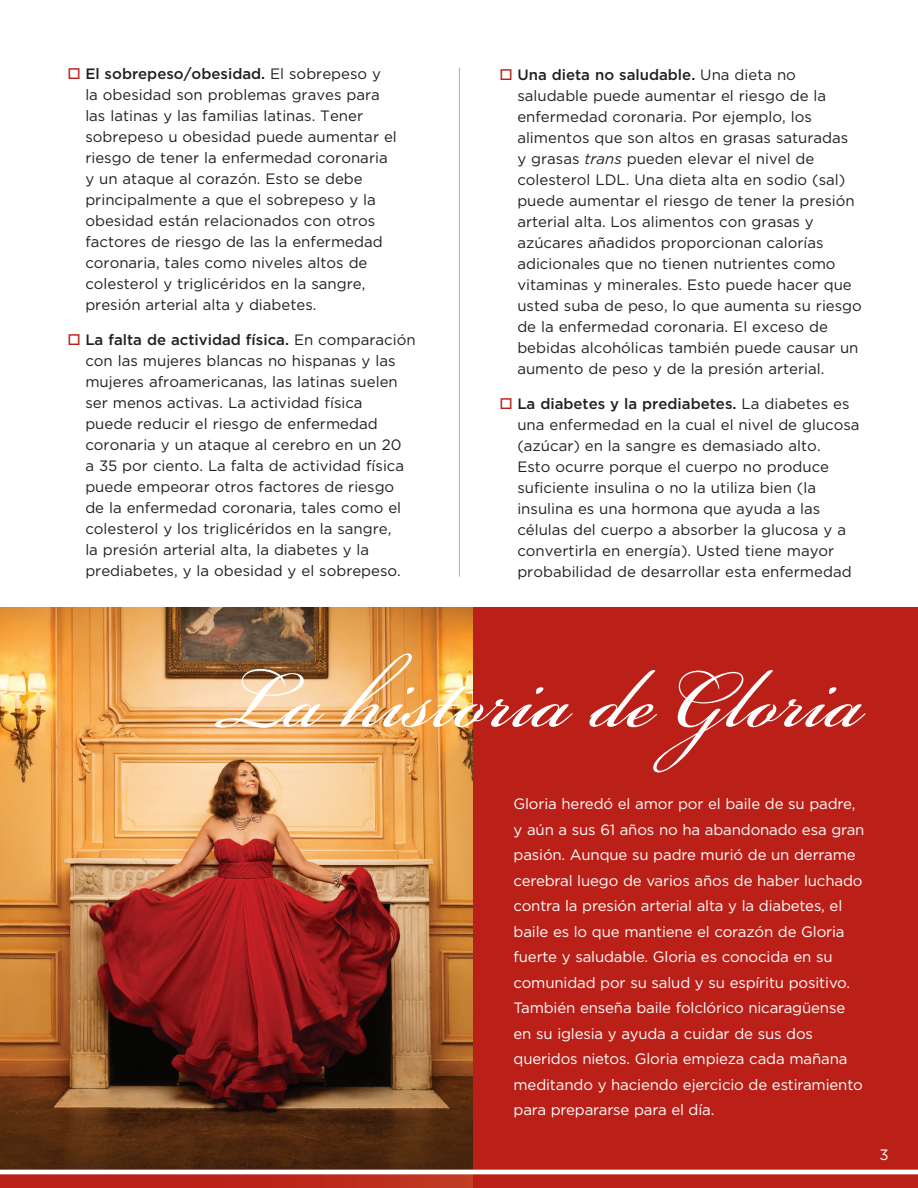
<style>
.page{position:relative;width:918px;height:1188px;background:#fff}
.page>*{position:absolute;margin:0;border:0;box-sizing:border-box;transform-origin:0 0}
.t1{font:127.5px "Bickham Script Pro";color:#fff}
.t2{font:15px/21px "Gotham";color:#231f20}
.t3{font:15px/25.5px "Gotham";letter-spacing:-.01em;color:#fff}
.s1{color:#bb2018}
.s2{font-weight:500}
.s3{font-style:italic}
</style>
<div class="page">
<hr style="left:459px;top:68px;width:1px;height:509px;background:#f59680">
<img style="left:0;top:607px;width:501px;height:563px">
<svg style="left:0;top:1174px;width:473px;height:14px;background:#be2c20"></svg>
<div style="left:473px;top:608px;width:445px;height:580px;background:#bb2018"></div>
<hr style="left:0;top:1170px;width:918px;height:4px;background:#fff">
<p class="t2" style="left:85px;top:63px;width:313px;text-indent:-18px"><span class="s1">□</span> <span class="s2">El sobrepeso/obesidad.</span> El sobrepeso y la obesidad son problemas graves para las latinas y las familias latinas. Tener sobrepeso u obesidad puede aumentar el riesgo de tener la enfermedad coronaria y un ataque al corazón. Esto se debe principalmente a que el sobrepeso y la obesidad están relacionados con otros factores de riesgo de las la enfermedad coronaria, tales como niveles altos de colesterol y triglicéridos en la sangre, presión arterial alta y diabetes.</p>
<p class="t2" style="left:85px;top:328px;width:332px;text-indent:-18px"><span class="s1">□</span> <span class="s2">La falta de actividad física.</span> En comparación con las mujeres blancas no hispanas y las mujeres afroamericanas, las latinas suelen ser menos activas. La actividad física<br>puede reducir el riesgo de enfermedad coronaria y un ataque al cerebro en un 20<br>a 35 por ciento. La falta de actividad física puede empeorar otros factores de riesgo de la enfermedad coronaria, tales como el colesterol y los triglicéridos en la sangre,<br>la presión arterial alta, la diabetes y la prediabetes, y la obesidad y el sobrepeso.</p>
<p class="t2" style="left:517px;top:64px;width:346px;text-indent:-18px"><span class="s1">□</span> <span class="s2">Una dieta no saludable.</span> Una dieta no saludable puede aumentar el riesgo de la enfermedad coronaria. Por ejemplo, los alimentos que son altos en grasas saturadas<br>y grasas <span class="s3">trans</span> pueden elevar el nivel de colesterol LDL. Una dieta alta en sodio (sal) puede aumentar el riesgo de tener la presión arterial alta. Los alimentos con grasas y azúcares añadidos proporcionan calorías adicionales que no tienen nutrientes como vitaminas y minerales. Esto puede hacer que usted suba de peso, lo que aumenta su riesgo de la enfermedad coronaria. El exceso de bebidas alcohólicas también puede causar un aumento de peso y de la presión arterial.</p>
<p class="t2" style="left:517px;top:392px;width:344px;text-indent:-18px"><span class="s1">□</span> <span class="s2">La diabetes y la prediabetes.</span> La diabetes es una enfermedad en la cual el nivel de glucosa (azúcar) en la sangre es demasiado alto.<br>Esto ocurre porque el cuerpo no produce suficiente insulina o no la utiliza bien (la insulina es una hormona que ayuda a las células del cuerpo a absorber la glucosa y a convertirla en energía). Usted tiene mayor probabilidad de desarrollar esta enfermedad</p>
<h4 class="t1" style="left:210px;top:607px;width:656px">La historia de Gloria</h4>
<p class="t3" style="left:514px;top:791px;width:352px">Gloria heredó el amor por el baile de su padre, y aún a sus 61 años no ha abandonado esa gran pasión. Aunque su padre murió de un derrame cerebral luego de varios años de haber luchado contra la presión arterial alta y la diabetes, el baile es lo que mantiene el corazón de Gloria fuerte y saludable. Gloria es conocida en su comunidad por su salud y su espíritu positivo.<br>También enseña baile folclórico nicaragüense en su iglesia y ayuda a cuidar de sus dos queridos nietos. Gloria empieza cada mañana meditando y haciendo ejercicio de estiramiento para prepararse para el día.</p>
<p class="t3" style="left:880px;top:1142px;width:11px">3</p>
</div>
